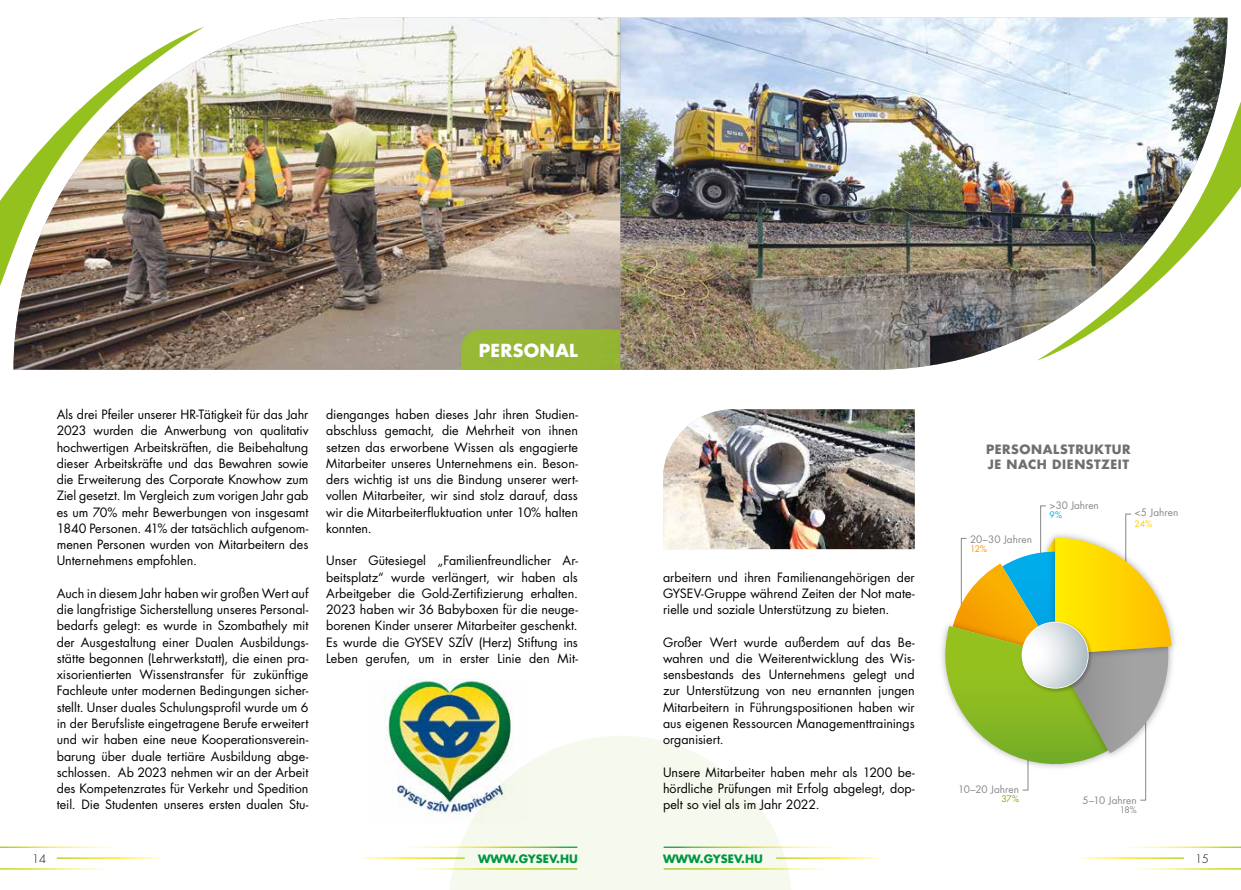
<style>
.page{position:relative;width:1241px;height:890px;background:#fff}
.page>*{position:absolute;margin:0;border:0;box-sizing:border-box;transform-origin:0 0}
.t1{font:700 17.5px "Futura LT Pro";letter-spacing:.015em;color:#fff}
.t2{font:12.5px/16.2px "Futura LT Pro";color:#000;text-align:justify}
.t3{font:700 12.5px/15px "Futura LT Pro";letter-spacing:.045em;color:#706f6f}
.t4{font:700 11.25px "Futura LT Pro";color:#009641}
.t5{font:300 11.25px "Futura LT Pro";color:#000}
.t6{font:10px "Futura LT Pro";letter-spacing:.005em;color:#878787}
.t7{font:8.75px "Futura LT Pro";color:#888887}
.t8{font:8.75px "Futura LT Pro";color:#80a51b}
.t9{font:8.75px "Futura LT Pro";color:#fc0}
.t10{font:8.75px "Futura LT Pro";color:#ff9300}
.t11{font:8.75px "Futura LT Pro";color:#00abe7}
</style>
<div class="page">
<svg style="left:448px;top:736px;width:344px;height:153px;fill:#f6f9ed"></svg>
<hr style="left:664px;top:868px;width:173px;height:1px;background:#fff">
<hr style="left:776px;top:857px;width:102px;height:1px;background:#fff">
<hr style="left:664px;top:846px;width:173px;height:1px;background:#fff">
<hr style="left:403px;top:868px;width:174px;height:1px;background:#fff">
<hr style="left:362px;top:857px;width:102px;height:1px;background:#fff">
<hr style="left:403px;top:846px;width:174px;height:1px;background:#fff">
<img style="left:13px;top:18px;width:607px;height:351px">
<img style="left:0;top:27px;width:204px;height:277px">
<div style="left:461px;top:329px;width:159px;height:40px;background:#96b835"></div>
<img style="left:620px;top:18px;width:607px;height:351px">
<img style="left:1036px;top:83px;width:204px;height:277px">
<img style="left:384px;top:679px;width:143px;height:144px">
<img style="left:663px;top:409px;width:251px;height:140px">
<img style="left:1171px;top:622px;width:4px;height:42px">
<svg style="left:941px;top:505px;width:230px;height:295px"></svg>
<h1 class="t1" style="left:479px;top:337px;width:100px">PERSONAL</h1>
<p class="t2" style="left:57px;top:406px;width:253px">Als drei Pfeiler unserer HR-Tätigkeit für das Jahr 2023 wurden die Anwerbung von qualitativ hochwertigen Arbeitskräften, die Beibehaltung dieser Arbeitskräfte und das Bewahren sowie die Erweiterung des Corporate Knowhow zum Ziel gesetzt. Im Vergleich zum vorigen Jahr gab es um 70% mehr Bewerbungen von insgesamt 1840 Personen. 41% der tatsächlich aufgenom&shy;menen Personen wurden von Mitarbeitern des Unternehmens empfohlen.</p>
<p class="t2" style="left:57px;top:585px;width:253px">Auch in diesem Jahr haben wir großen Wert auf die langfristige Sicherstellung unseres Personal&shy;bedarfs gelegt: es wurde in Szombathely mit der Ausgestaltung einer Dualen Ausbildungs&shy;stätte begonnen (Lehrwerkstatt), die einen pra&shy;xisorientierten Wissenstransfer für zukünftige Fachleute unter modernen Bedingungen sicher&shy;stellt. Unser duales Schulungsprofil wurde um 6 in der Berufsliste eingetragene Berufe erweitert und wir haben eine neue Kooperationsverein&shy;barung über duale tertiäre Ausbildung abge&shy;schlossen. Ab 2023 nehmen wir an der Arbeit des Kompetenzrates für Verkehr und Spedition teil. Die Studenten unseres ersten dualen Stu-</p>
<p class="t2" style="left:326px;top:406px;width:253px">dienganges haben dieses Jahr ihren Studien&shy;abschluss gemacht, die Mehrheit von ihnen setzen das erworbene Wissen als engagierte Mitarbeiter unseres Unternehmens ein. Beson&shy;ders wichtig ist uns die Bindung unserer wert&shy;vollen Mitarbeiter, wir sind stolz darauf, dass wir die Mitarbeiterfluktuation unter 10% halten konnten.</p>
<p class="t2" style="left:326px;top:552px;width:253px">Unser Gütesiegel „Familienfreundlicher Ar&shy;beitsplatz“ wurde verlängert, wir haben als Arbeitgeber die Gold-Zertifizierung erhalten.<br>2023 haben wir 36 Babyboxen für die neuge&shy;borenen Kinder unserer Mitarbeiter geschenkt.<br>Es wurde die GYSEV SZÍV (Herz) Stiftung ins Leben gerufen, um in erster Linie den Mit-</p>
<p class="t2" style="left:663px;top:568px;width:253px">arbeitern und ihren Familienangehörigen der GYSEV-Gruppe während Zeiten der Not mate&shy;rielle und soziale Unterstützung zu bieten.</p>
<p class="t2" style="left:663px;top:633px;width:253px">Großer Wert wurde außerdem auf das Be&shy;wahren und die Weiterentwicklung des Wis&shy;sensbestands des Unternehmens gelegt und zur Unterstützung von neu ernannten jungen Mitarbeitern in Führungspositionen haben wir aus eigenen Ressourcen Managementtrainings organisiert.</p>
<p class="t2" style="left:663px;top:763px;width:253px">Unsere Mitarbeiter haben mehr als 1200 be&shy;hördliche Prüfungen mit Erfolg abgelegt, dop&shy;pelt so viel als im Jahr 2022.</p>
<p class="t3" style="left:985px;top:441px;width:146px">PERSONALSTRUKTUR<br>JE NACH DIENSTZEIT</p>
<p class="t6" style="left:970px;top:532px;width:63px">20–30 Jahren</p>
<p class="t10" style="left:970px;top:543px;width:19px">12%</p>
<p class="t6" style="left:1049px;top:498px;width:51px">&gt;30 Jahren</p>
<p class="t11" style="left:1049px;top:509px;width:14px">9%</p>
<p class="t6" style="left:1134px;top:505px;width:45px">&lt;5 Jahren</p>
<p class="t9" style="left:1134px;top:517px;width:19px">24%</p>
<p class="t6" style="left:958px;top:782px;width:62px">10–20 Jahren</p>
<p class="t8" style="left:1001px;top:792px;width:19px">37%</p>
<p class="t6" style="left:1082px;top:793px;width:56px">5–10 Jahren</p>
<p class="t7" style="left:1119px;top:804px;width:19px">18%</p>
<p class="t5" style="left:32px;top:851px;width:15px">14</p>
<p class="t4" style="left:478px;top:849px;width:101px">WWW.GYSEV.HU</p>
<p class="t4" style="left:663px;top:849px;width:101px">WWW.GYSEV.HU</p>
<p class="t5" style="left:1194px;top:851px;width:15px">15</p>
</div>
